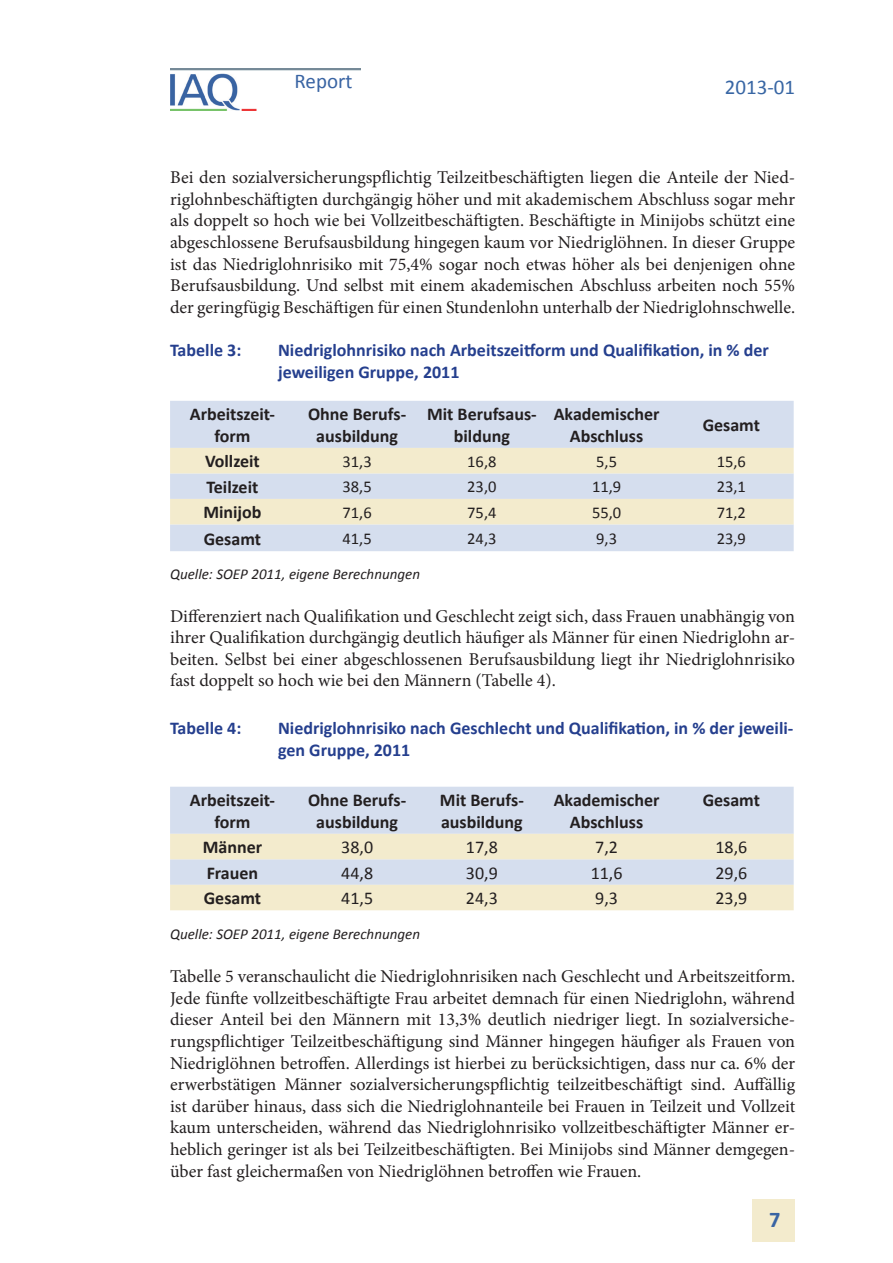
<style>
.page{position:relative;width:893px;height:1263px;background:#fff}
.page>*{position:absolute;margin:0;border:0;box-sizing:border-box;transform-origin:0 0}
.t1{font:700 22.5px "Calibri";color:#3964a3}
.t2{font:21px "Calibri";color:#3866a4}
.t3{font:21px "Calibri";color:#3964a3}
.t4{font:18px/21.6px "Minion Pro";color:#231f20;text-align:justify}
.t5{font:700 18px/21.6px "Calibri";color:#231f20;text-align:center}
.t6{font:700 18px/21.6px "Calibri";color:#253f8e}
.t7{font:18px "Calibri";color:#231f20}
.t8{font:16.5px "Calibri";color:#231f20}
.t9{font:italic 15px "Calibri";color:#231f20}
</style>
<div class="page">
<img style="left:170px;top:68px;width:191px;height:43px">
<div style="left:170px;top:401px;width:624px;height:150px;background:#d5deee"></div>
<svg style="left:170px;top:448px;width:624px;height:76px;background:#e9e6d8"></svg>
<div style="left:170px;top:787px;width:624px;height:47px;background:#d5deee"></div>
<svg style="left:170px;top:834px;width:624px;height:76px;background:#e9e6d8"></svg>
<div style="left:753px;top:1199px;width:42px;height:43px;background:#f3ebcd"></div>
<p class="t3" style="left:294px;top:68px;width:59px">Report</p>
<p class="t2" style="left:725px;top:73px;width:72px">2013-01</p>
<p class="t4" style="left:170px;top:167px;width:627px">Bei den sozialversicherungspflichtig Teilzeitbeschäftigten liegen die Anteile der Nied&shy;riglohnbeschäftigten durchgängig höher und mit akademischem Abschluss sogar mehr als doppelt so hoch wie bei Vollzeitbeschäftigten. Beschäftigte in Minijobs schützt eine abgeschlossene Berufsausbildung hingegen kaum vor Niedriglöhnen. In dieser Gruppe ist das Niedriglohnrisiko mit 75,4% sogar noch etwas höher als bei denjenigen ohne Berufsausbildung. Und selbst mit einem akademischen Abschluss arbeiten noch 55% der geringfügig Beschäftigen für einen Stundenlohn unterhalb der Niedriglohnschwelle.</p>
<p class="t6" style="left:170px;top:339px;width:73px">Tabelle 3:</p>
<p class="t6" style="left:278px;top:339px;width:492px">Niedriglohnrisiko nach Arbeitszeitform und Qualifikation, in % der jeweiligen Gruppe, 2011</p>
<p class="t5" style="left:190px;top:403px;width:87px">Arbeitszeit&shy;form</p>
<p class="t5" style="left:308px;top:403px;width:100px">Ohne Berufs&shy;ausbildung</p>
<p class="t5" style="left:427px;top:403px;width:111px">Mit Berufsaus&shy;bildung</p>
<p class="t5" style="left:554px;top:403px;width:107px">Akademischer<br>Abschluss</p>
<p class="t5" style="left:703px;top:414px;width:59px">Gesamt</p>
<p class="t5" style="left:205px;top:451px;width:56px">Vollzeit</p>
<p class="t8" style="left:343px;top:451px;width:31px">31,3</p>
<p class="t8" style="left:467px;top:451px;width:31px">16,8</p>
<p class="t8" style="left:596px;top:451px;width:22px">5,5</p>
<p class="t8" style="left:717px;top:451px;width:31px">15,6</p>
<p class="t5" style="left:207px;top:476px;width:53px">Teilzeit</p>
<p class="t8" style="left:343px;top:476px;width:31px">38,5</p>
<p class="t8" style="left:467px;top:476px;width:31px">23,0</p>
<p class="t8" style="left:592px;top:476px;width:31px">11,9</p>
<p class="t8" style="left:717px;top:476px;width:31px">23,1</p>
<p class="t5" style="left:203px;top:502px;width:60px">Minijob</p>
<p class="t8" style="left:343px;top:502px;width:31px">71,6</p>
<p class="t8" style="left:467px;top:502px;width:31px">75,4</p>
<p class="t8" style="left:592px;top:502px;width:31px">55,0</p>
<p class="t8" style="left:717px;top:502px;width:31px">71,2</p>
<p class="t5" style="left:204px;top:528px;width:59px">Gesamt</p>
<p class="t8" style="left:343px;top:528px;width:31px">41,5</p>
<p class="t8" style="left:467px;top:528px;width:31px">24,3</p>
<p class="t8" style="left:596px;top:528px;width:22px">9,3</p>
<p class="t8" style="left:717px;top:528px;width:31px">23,9</p>
<p class="t9" style="left:170px;top:564px;width:251px">Quelle: SOEP 2011, eigene Berechnungen</p>
<p class="t4" style="left:170px;top:605px;width:627px">Differenziert nach Qualifikation und Geschlecht zeigt sich, dass Frauen unabhängig von ihrer Qualifikation durchgängig deutlich häufiger als Männer für einen Niedriglohn ar&shy;beiten. Selbst bei einer abgeschlossenen Berufsausbildung liegt ihr Niedriglohnrisiko fast doppelt so hoch wie bei den Männern (Tabelle 4).</p>
<p class="t6" style="left:170px;top:717px;width:73px">Tabelle 4:</p>
<p class="t6" style="left:278px;top:717px;width:517px">Niedriglohnrisiko nach Geschlecht und Qualifikation, in % der jeweili&shy;gen Gruppe, 2011</p>
<p class="t5" style="left:190px;top:789px;width:87px">Arbeitszeit&shy;form</p>
<p class="t5" style="left:308px;top:789px;width:100px">Ohne Berufs&shy;ausbildung</p>
<p class="t5" style="left:440px;top:789px;width:85px;text-align:left">Mit Berufs&shy;ausbildung</p>
<p class="t5" style="left:554px;top:789px;width:107px">Akademischer<br>Abschluss</p>
<p class="t5" style="left:703px;top:789px;width:59px">Gesamt</p>
<p class="t5" style="left:203px;top:836px;width:61px">Männer</p>
<p class="t7" style="left:341px;top:836px;width:33px">38,0</p>
<p class="t7" style="left:466px;top:836px;width:33px">17,8</p>
<p class="t7" style="left:595px;top:836px;width:24px">7,2</p>
<p class="t7" style="left:715px;top:836px;width:33px">18,6</p>
<p class="t5" style="left:207px;top:862px;width:53px">Frauen</p>
<p class="t7" style="left:341px;top:861px;width:33px">44,8</p>
<p class="t7" style="left:466px;top:861px;width:33px">30,9</p>
<p class="t7" style="left:591px;top:861px;width:33px">11,6</p>
<p class="t7" style="left:715px;top:861px;width:33px">29,6</p>
<p class="t5" style="left:204px;top:887px;width:59px">Gesamt</p>
<p class="t7" style="left:341px;top:887px;width:33px">41,5</p>
<p class="t7" style="left:466px;top:887px;width:33px">24,3</p>
<p class="t7" style="left:595px;top:887px;width:24px">9,3</p>
<p class="t7" style="left:715px;top:887px;width:33px">23,9</p>
<p class="t9" style="left:170px;top:924px;width:251px">Quelle: SOEP 2011, eigene Berechnungen</p>
<p class="t4" style="left:170px;top:966px;width:627px">Tabelle 5 veranschaulicht die Niedriglohnrisiken nach Geschlecht und Arbeitszeitform.<br>Jede fünfte vollzeitbeschäftigte Frau arbeitet demnach für einen Niedriglohn, während dieser Anteil bei den Männern mit 13,3% deutlich niedriger liegt. In sozialversiche&shy;rungspflichtiger Teilzeitbeschäftigung sind Männer hingegen häufiger als Frauen von Niedriglöhnen betroffen. Allerdings ist hierbei zu berücksichtigen, dass nur ca. 6% der erwerbstätigen Männer sozialversicherungspflichtig teilzeitbeschäftigt sind. Auffällig ist darüber hinaus, dass sich die Niedriglohnanteile bei Frauen in Teilzeit und Vollzeit kaum unterscheiden, während das Niedriglohnrisiko vollzeitbeschäftigter Männer er&shy;heblich geringer ist als bei Teilzeitbeschäftigten. Bei Minijobs sind Männer demgegen&shy;über fast gleichermaßen von Niedriglöhnen betroffen wie Frauen.</p>
<p class="t1" style="left:769px;top:1205px;width:13px">7</p>
</div>
